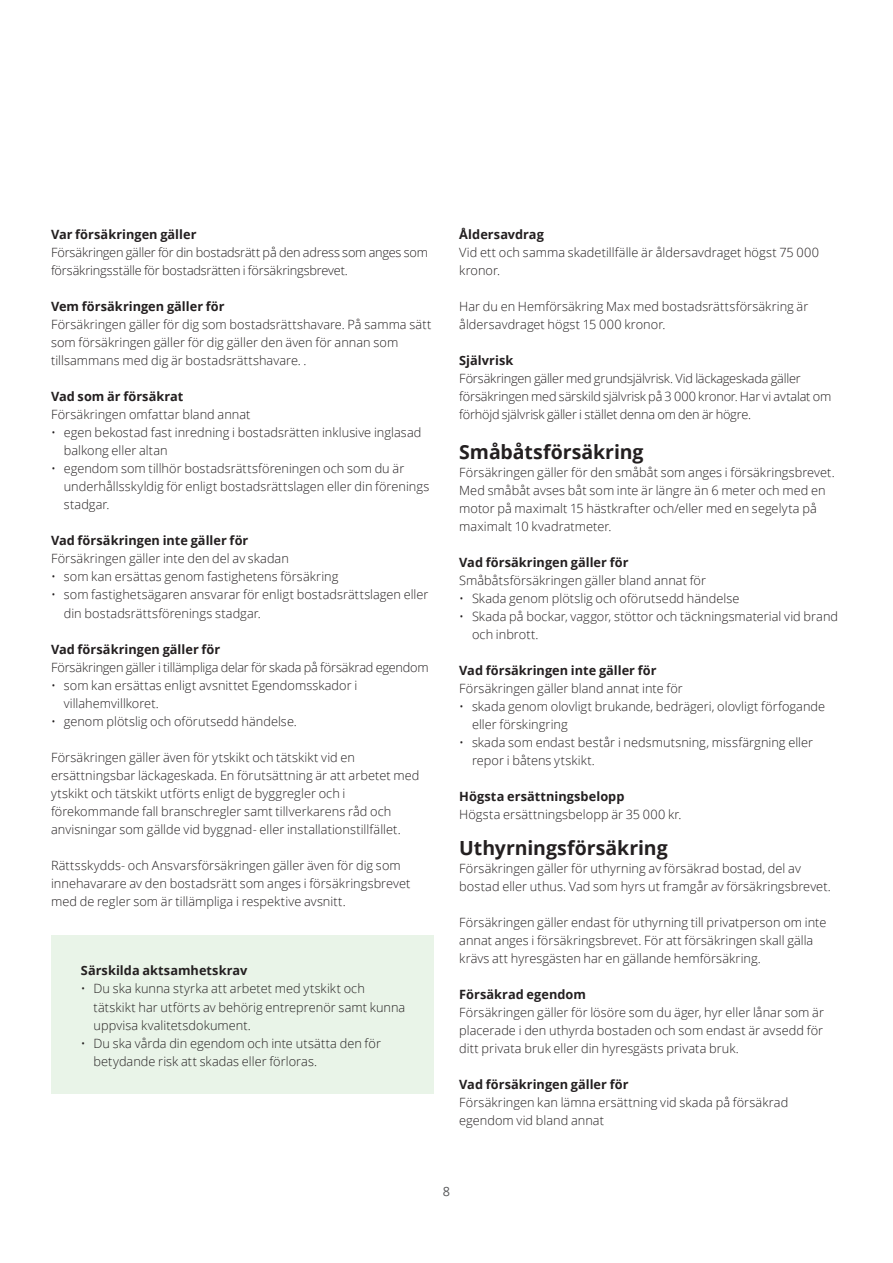
<style>
.page{position:relative;width:893px;height:1263px;background:#fff}
.page>*{position:absolute;margin:0;border:0;box-sizing:border-box;transform-origin:0 0}
.t1{font:700 19.5px "Open Sans";color:#231f20}
.t2{font:300 12.75px/18px "Open Sans";letter-spacing:.005em;color:#231f20}
.t3{font:300 12.75px/18px "Open Sans";letter-spacing:-.015em;color:#231f20}
.t4{font:700 12.75px "Open Sans";letter-spacing:.005em;color:#231f20}
.t5{font:12.75px "Open Sans";color:#57585a}
</style>
<div class="page">
<div style="left:51px;top:935px;width:383px;height:159px;background:#e9f4e8"></div>
<p class="t4" style="left:51px;top:225px;width:147px">Var försäkringen gäller</p>
<p class="t3" style="left:51px;top:243px;width:379px">Försäkringen gäller för din bostadsrätt på den adress som anges som försäkringsställe för bostadsrätten i försäkringsbrevet.</p>
<p class="t4" style="left:51px;top:297px;width:175px">Vem försäkringen gäller för</p>
<p class="t2" style="left:51px;top:315px;width:382px">Försäkringen gäller för dig som bostadsrättshavare. På samma sätt som försäkringen gäller för dig gäller den även för annan som tillsammans med dig är bostadsrättshavare. .</p>
<p class="t4" style="left:51px;top:387px;width:134px">Vad som är försäkrat</p>
<p class="t2" style="left:51px;top:405px;width:201px">Försäkringen omfattar bland annat</p>
<p class="t2" style="left:64px;top:423px;width:359px;text-indent:-13px">• egen bekostad fast inredning i bostadsrätten inklusive inglasad balkong eller altan</p>
<p class="t2" style="left:64px;top:459px;width:367px;text-indent:-13px">• egendom som tillhör bostadsrättsföreningen och som du är underhållsskyldig för enligt bostadsrättslagen eller din förenings stadgar.</p>
<p class="t4" style="left:51px;top:531px;width:199px">Vad försäkringen inte gäller för</p>
<p class="t2" style="left:51px;top:549px;width:239px">Försäkringen gäller inte den del av skadan</p>
<p class="t2" style="left:51px;top:567px;width:289px">• som kan ersättas genom fastighetens försäkring</p>
<p class="t2" style="left:64px;top:584px;width:366px;line-height:19.5px;text-indent:-13px">• som fastighetsägaren ansvarar för enligt bostadsrättslagen eller din bostadsrättsförenings stadgar.</p>
<p class="t4" style="left:51px;top:641px;width:171px">Vad försäkringen gäller för</p>
<p class="t3" style="left:51px;top:658px;width:379px">Försäkringen gäller i tillämpliga delar för skada på försäkrad egendom</p>
<p class="t2" style="left:64px;top:676px;width:295px;text-indent:-13px">• som kan ersättas enligt avsnittet Egendomsskador i villahemvillkoret.</p>
<p class="t2" style="left:51px;top:712px;width:247px">• genom plötslig och oförutsedd händelse.</p>
<p class="t2" style="left:51px;top:748px;width:370px">Försäkringen gäller även för ytskikt och tätskikt vid en ersättningsbar läckageskada. En förutsättning är att arbetet med ytskikt och tätskikt utförts enligt de byggregler och i förekommande fall branschregler samt tillverkarens råd och anvisningar som gällde vid byggnad- eller installationstillfället.</p>
<p class="t2" style="left:51px;top:856px;width:361px">Rättsskydds- och Ansvarsförsäkringen gäller även för dig som innehavarare av den bostadsrätt som anges i försäkringsbrevet med de regler som är tillämpliga i respektive avsnitt.</p>
<p class="t4" style="left:81px;top:962px;width:168px">Särskilda aktsamhetskrav</p>
<p class="t2" style="left:94px;top:979px;width:313px;text-indent:-13px">• Du ska kunna styrka att arbetet med ytskikt och tätskikt har utförts av behörig entreprenör samt kunna uppvisa kvalitetsdokument.</p>
<p class="t2" style="left:94px;top:1033px;width:289px;text-indent:-13px">• Du ska vårda din egendom och inte utsätta den för betydande risk att skadas eller förloras.</p>
<p class="t4" style="left:459px;top:225px;width:86px">Åldersavdrag</p>
<p class="t2" style="left:459px;top:243px;width:361px">Vid ett och samma skadetillfälle är åldersavdraget högst 75 000 kronor.</p>
<p class="t2" style="left:459px;top:297px;width:351px">Har du en Hemförsäkring Max med bostadsrättsförsäkring är åldersavdraget högst 15 000 kronor.</p>
<p class="t4" style="left:459px;top:351px;width:56px">Självrisk</p>
<p class="t3" style="left:459px;top:369px;width:373px">Försäkringen gäller med grundsjälvrisk. Vid läckageskada gäller försäkringen med särskild självrisk på 3 000 kronor. Har vi avtalat om förhöjd självrisk gäller i stället denna om den är högre.</p>
<h1 class="t1" style="left:459px;top:438px;width:186px">Småbåtsförsäkring</h1>
<p class="t2" style="left:459px;top:463px;width:377px">Försäkringen gäller för den småbåt som anges i försäkringsbrevet.<br>Med småbåt avses båt som inte är längre än 6 meter och med en motor på maximalt 15 hästkrafter och/eller med en segelyta på maximalt 10 kvadratmeter.</p>
<p class="t4" style="left:459px;top:554px;width:171px">Vad försäkringen gäller för</p>
<p class="t2" style="left:459px;top:571px;width:248px">Småbåtsförsäkringen gäller bland annat för</p>
<p class="t2" style="left:459px;top:589px;width:282px">• Skada genom plötslig och oförutsedd händelse</p>
<p class="t2" style="left:472px;top:607px;width:368px;text-indent:-13px">• Skada på bockar, vaggor, stöttor och täckningsmaterial vid brand och inbrott.</p>
<p class="t4" style="left:459px;top:662px;width:199px">Vad försäkringen inte gäller för</p>
<p class="t2" style="left:459px;top:679px;width:225px">Försäkringen gäller bland annat inte för</p>
<p class="t2" style="left:472px;top:697px;width:355px;text-indent:-13px">• skada genom olovligt brukande, bedrägeri, olovligt förfogande eller förskingring</p>
<p class="t2" style="left:472px;top:733px;width:343px;text-indent:-13px">• skada som endast består i nedsmutsning, missfärgning eller repor i båtens ytskikt.</p>
<p class="t4" style="left:459px;top:788px;width:167px">Högsta ersättningsbelopp</p>
<p class="t2" style="left:459px;top:805px;width:224px">Högsta ersättningsbelopp är 35 000 kr.</p>
<h1 class="t1" style="left:459px;top:834px;width:210px">Uthyrningsförsäkring</h1>
<p class="t2" style="left:459px;top:859px;width:373px">Försäkringen gäller för uthyrning av försäkrad bostad, del av bostad eller uthus. Vad som hyrs ut framgår av försäkringsbrevet.</p>
<p class="t2" style="left:459px;top:913px;width:369px">Försäkringen gäller endast för uthyrning till privatperson om inte annat anges i försäkringsbrevet. För att försäkringen skall gälla krävs att hyresgästen har en gällande hemförsäkring.</p>
<p class="t4" style="left:459px;top:986px;width:128px">Försäkrad egendom</p>
<p class="t2" style="left:459px;top:1003px;width:366px;text-align:justify">Försäkringen gäller för lösöre som du äger, hyr eller lånar som är placerade i den uthyrda bostaden och som endast är avsedd för ditt privata bruk eller din hyresgästs privata bruk.</p>
<p class="t4" style="left:459px;top:1076px;width:171px">Vad försäkringen gäller för</p>
<p class="t2" style="left:459px;top:1093px;width:330px">Försäkringen kan lämna ersättning vid skada på försäkrad egendom vid bland annat</p>
<p class="t5" style="left:443px;top:1182px;width:9px">8</p>
</div>
